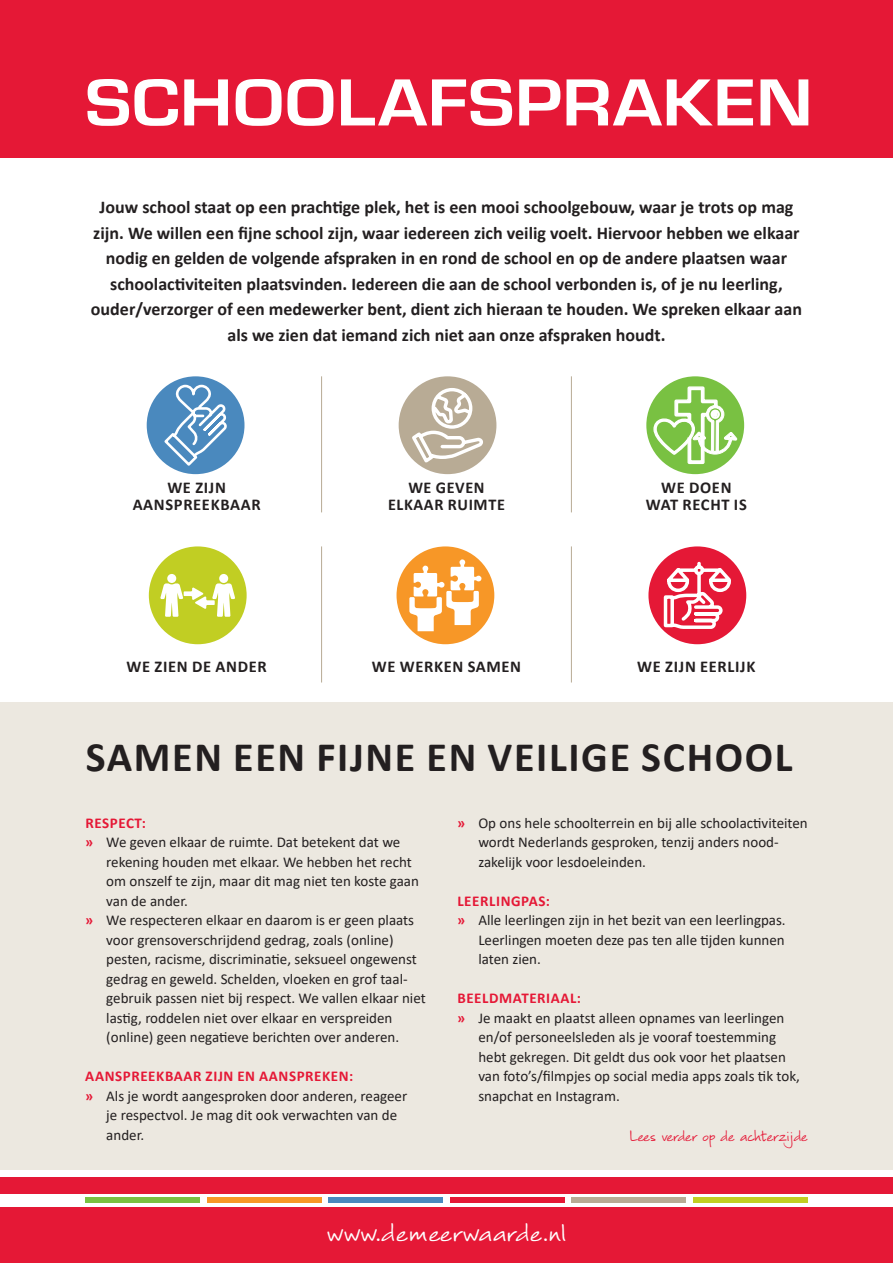
<style>
.page{position:relative;width:893px;height:1263px;background:#fff}
.page>*{position:absolute;margin:0;border:0;box-sizing:border-box;transform-origin:0 0}
.t1{font:700 69px "Eurostile";letter-spacing:.005em;color:#fff;scale:1.12 1}
.t2{font:700 42px "Calibri";letter-spacing:.04em;color:#231f20}
.t3{font:39.75px "V Hand Medium";letter-spacing:.02em;color:#fff;scale:1.1 1}
.t4{font:24px "V Hand Medium";color:#e51836}
.t5{font:700 18px/25.5px "Calibri";color:#231f20;text-align:center}
.t6{font:700 16.5px/16.5px "Calibri";letter-spacing:.04em;color:#231f20;text-align:center}
.t7{font:15px/19.5px "Calibri";color:#231f20}
.t8{font:700 15px "Calibri";letter-spacing:.04em;color:#e51836}
.s1{font-weight:700;color:#e51836}
</style>
<div class="page">
<div style="left:0;top:0;width:893px;height:157px;background:#e51836"></div>
<div style="left:0;top:702px;width:893px;height:467px;background:#ece8e0"></div>
<div style="left:0;top:1178px;width:893px;height:85px;background:#e51836"></div>
<div style="left:0;top:1194px;width:893px;height:12px;background:#fff"></div>
<div style="left:85px;top:1197px;width:115px;height:6px;background:#79c142"></div>
<div style="left:207px;top:1197px;width:114px;height:6px;background:#f79727"></div>
<div style="left:328px;top:1197px;width:115px;height:6px;background:#4a89be"></div>
<div style="left:450px;top:1197px;width:115px;height:6px;background:#e51836"></div>
<div style="left:571px;top:1197px;width:115px;height:6px;background:#b8ab95"></div>
<div style="left:693px;top:1197px;width:115px;height:6px;background:#c1ce23"></div>
<div style="left:149px;top:546px;width:98px;height:98px;background:#c1ce23;border-radius:50%"></div>
<div style="left:167px;top:574px;width:9px;height:9px;background:#fff;border-radius:50%"></div>
<div style="left:219px;top:574px;width:9px;height:9px;background:#fff;border-radius:50%"></div>
<svg style="left:160px;top:583px;width:75px;height:34px"></svg>
<div style="left:399px;top:376px;width:97px;height:98px;background:#b8ab95;border-radius:50%"></div>
<svg style="left:409px;top:386px;width:77px;height:80px"></svg>
<div style="left:648px;top:546px;width:98px;height:98px;background:#e51836;border-radius:50%"></div>
<svg style="left:662px;top:560px;width:71px;height:71px"></svg>
<div style="left:147px;top:376px;width:97px;height:98px;background:#4a89be;border-radius:50%"></div>
<svg style="left:162px;top:383px;width:67px;height:85px"></svg>
<div style="left:396px;top:546px;width:98px;height:98px;background:#f79727;border-radius:50%"></div>
<svg style="left:409px;top:559px;width:72px;height:72px"></svg>
<div style="left:646px;top:376px;width:98px;height:98px;background:#79c142;border-radius:50%"></div>
<svg style="left:653px;top:376px;width:85px;height:89px"></svg>
<hr style="left:321px;top:376px;width:1px;height:136px;background:#b8ab95">
<hr style="left:571px;top:376px;width:1px;height:136px;background:#b8ab95">
<hr style="left:571px;top:546px;width:1px;height:136px;background:#b8ab95">
<hr style="left:321px;top:546px;width:1px;height:136px;background:#b8ab95">
<h1 class="t1" style="left:85px;top:53px;width:651px">SCHOOLAFSPRAKEN</h1>
<p class="t5" style="left:91px;top:194px;width:713px">Jouw school staat op een prachtige plek, het is een mooi schoolgebouw, waar je trots op mag zijn. We willen een fijne school zijn, waar iedereen zich veilig voelt. Hiervoor hebben we elkaar nodig en gelden de volgende afspraken in en rond de school en op de andere plaatsen waar schoolactiviteiten plaatsvinden. Iedereen die aan de school verbonden is, of je nu leerling, ouder/verzorger of een medewerker bent, dient zich hieraan te houden. We spreken elkaar aan als we zien dat iemand zich niet aan onze afspraken houdt.</p>
<p class="t6" style="left:133px;top:479px;width:129px">WE ZIJN<br>AANSPREEKBAAR</p>
<p class="t6" style="left:127px;top:658px;width:142px">WE ZIEN DE ANDER</p>
<p class="t6" style="left:388px;top:479px;width:118px">WE GEVEN<br>ELKAAR RUIMTE</p>
<p class="t6" style="left:372px;top:658px;width:151px">WE WERKEN SAMEN</p>
<p class="t6" style="left:646px;top:479px;width:102px">WE DOEN<br>WAT RECHT IS</p>
<p class="t6" style="left:637px;top:658px;width:120px">WE ZIJN EERLIJK</p>
<h2 class="t2" style="left:86px;top:728px;width:708px">SAMEN EEN FIJNE EN VEILIGE SCHOOL</h2>
<p class="t8" style="left:85px;top:812px;width:62px">RESPECT:</p>
<p class="t7" style="left:85px;top:832px;width:317px"><span class="s1">»</span> We geven elkaar de ruimte. Dat betekent dat we</p>
<p class="t7" style="left:106px;top:852px;width:307px">rekening houden met elkaar. We hebben het recht</p>
<p class="t7" style="left:106px;top:871px;width:314px">om onszelf te zijn, maar dit mag niet ten koste gaan</p>
<p class="t7" style="left:106px;top:891px;width:83px">van de ander.</p>
<p class="t7" style="left:85px;top:910px;width:331px"><span class="s1">»</span> We respecteren elkaar en daarom is er geen plaats</p>
<p class="t7" style="left:106px;top:930px;width:289px">voor grensoverschrijdend gedrag, zoals (online)</p>
<p class="t7" style="left:106px;top:949px;width:312px">pesten, racisme, discriminatie, seksueel ongewenst</p>
<p class="t7" style="left:106px;top:969px;width:303px">gedrag en geweld. Schelden, vloeken en grof taal-</p>
<p class="t7" style="left:106px;top:988px;width:321px">gebruik passen niet bij respect. We vallen elkaar niet</p>
<p class="t7" style="left:106px;top:1008px;width:288px">lastig, roddelen niet over elkaar en verspreiden</p>
<p class="t7" style="left:106px;top:1027px;width:294px">(online) geen negatieve berichten over anderen.</p>
<p class="t8" style="left:85px;top:1066px;width:269px">AANSPREEKBAAR ZIJN EN AANSPREKEN:</p>
<p class="t7" style="left:85px;top:1086px;width:324px"><span class="s1">»</span> Als je wordt aangesproken door anderen, reageer</p>
<p class="t7" style="left:106px;top:1105px;width:292px">je respectvol. Je mag dit ook verwachten van de</p>
<p class="t7" style="left:106px;top:1125px;width:39px">ander.</p>
<p class="t7" style="left:478px;top:813px;width:331px;text-indent:-21px"><span class="s1">»</span> Op ons hele schoolterrein en bij alle schoolactiviteiten wordt Nederlands gesproken, tenzij anders nood&shy;zakelijk voor lesdoeleinden.</p>
<p class="t8" style="left:457px;top:890px;width:94px">LEERLINGPAS:</p>
<p class="t7" style="left:457px;top:910px;width:330px"><span class="s1">»</span> Alle leerlingen zijn in het bezit van een leerlingpas.</p>
<p class="t7" style="left:478px;top:930px;width:308px">Leerlingen moeten deze pas ten alle tijden kunnen</p>
<p class="t7" style="left:478px;top:949px;width:64px">laten zien.</p>
<p class="t8" style="left:457px;top:988px;width:125px">BEELDMATERIAAL:</p>
<p class="t7" style="left:457px;top:1008px;width:329px"><span class="s1">»</span> Je maakt en plaatst alleen opnames van leerlingen</p>
<p class="t7" style="left:478px;top:1027px;width:299px">en/of personeelsleden als je vooraf toestemming</p>
<p class="t7" style="left:478px;top:1047px;width:309px">hebt gekregen. Dit geldt dus ook voor het plaatsen</p>
<p class="t7" style="left:478px;top:1066px;width:323px">van foto’s/filmpjes op social media apps zoals tik tok,</p>
<p class="t7" style="left:478px;top:1086px;width:143px">snapchat en Instagram.</p>
<h3 class="t4" style="left:630px;top:1126px;width:180px">Lees verder op de achterzijde</h3>
<h3 class="t3" style="left:327px;top:1216px;width:218px">www.demeerwaarde.nl</h3>
</div>
